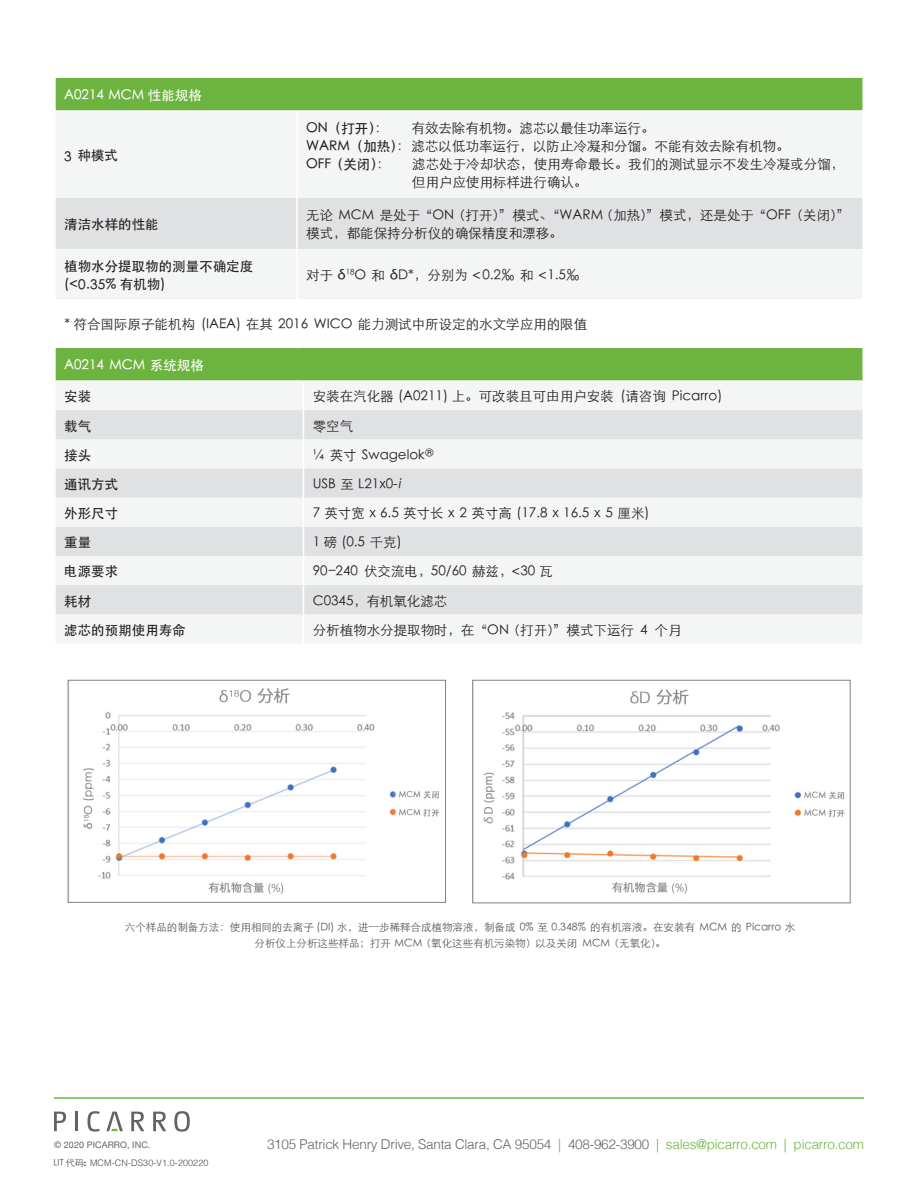
<style>
.page{position:relative;width:918px;height:1188px;background:#fff}
.page>*{position:absolute;margin:0;border:0;box-sizing:border-box;transform-origin:0 0}
.t1{font:300 13.5px/18px "ST Heiti SC";color:#231f20}
.t2{font:300 13.5px "Helvetica";letter-spacing:-.02em;color:#636366}
.t3{font:500 13.5px/18.8px "ST Heiti SC";color:#231f20}
.t4{font:500 13.5px "ST Heiti SC";color:#fff}
.t5{font:300 10.5px/16.5px "ST Heiti SC";color:#57585a;text-align:center}
.t6{font:300 9px "Helvetica";letter-spacing:.01em;color:#4b4c4d}
.t7{font:9px "Helvetica Neue";letter-spacing:.01em;color:#636366}
.s1{font-weight:300}
.s2{font-weight:500}
.s3{font-style:italic}
.s4{font-family:"ST Heiti SC"}
.s5{font-family:"Myriad Pro";font-weight:700}
.s6{color:#6cb43f}
</style>
<div class="page">
<hr style="left:54px;top:1097px;width:810px;height:2px;background:#6cb43f">
<svg style="left:54px;top:1112px;width:12px;height:19px"></svg>
<hr style="left:75px;top:1112px;width:3px;height:19px;background:#636366">
<svg style="left:88px;top:1111px;width:12px;height:21px"></svg>
<svg style="left:131px;top:1112px;width:13px;height:19px"></svg>
<svg style="left:153px;top:1112px;width:13px;height:19px"></svg>
<svg style="left:174px;top:1111px;width:16px;height:21px"></svg>
<svg style="left:106px;top:1112px;width:17px;height:19px"></svg>
<img style="left:483px;top:689px;width:362px;height:205px">
<div style="left:472px;top:680px;width:379px;height:223px;border:1px solid #808285"></div>
<img style="left:83px;top:688px;width:357px;height:206px">
<div style="left:68px;top:680px;width:378px;height:223px;border:1px solid #808285"></div>
<div style="left:55px;top:77px;width:808px;height:34px;background:#6cb43f"></div>
<div style="left:56px;top:112px;width:806px;height:187px;background:#f4f5f5"></div>
<div style="left:56px;top:198px;width:806px;height:51px;background:#e0e1e3"></div>
<hr style="left:296px;top:249px;width:2px;height:50px;background:#fff">
<hr style="left:296px;top:112px;width:2px;height:86px;background:#fff">
<hr style="left:296px;top:198px;width:2px;height:51px;background:#fff">
<hr style="left:54px;top:76px;width:243px;height:2px;background:#fff">
<hr style="left:54px;top:78px;width:2px;height:32px;background:#fff">
<hr style="left:297px;top:76px;width:567px;height:2px;background:#fff">
<hr style="left:862px;top:78px;width:2px;height:32px;background:#fff">
<hr style="left:54px;top:110px;width:243px;height:2px;background:#fff">
<hr style="left:297px;top:110px;width:567px;height:2px;background:#fff">
<div style="left:55px;top:347px;width:808px;height:34px;background:#6cb43f"></div>
<div style="left:56px;top:382px;width:806px;height:261px;background:#f4f5f5"></div>
<svg style="left:56px;top:410px;width:806px;height:204px;fill:#e0e1e3"></svg>
<hr style="left:303px;top:439px;width:1px;height:30px;background:#fff">
<svg style="left:303px;top:469px;width:1px;height:174px"></svg>
<svg style="left:303px;top:382px;width:1px;height:57px"></svg>
<hr style="left:54px;top:347px;width:249px;height:1px;background:#fff">
<hr style="left:54px;top:348px;width:2px;height:33px;background:#fff">
<hr style="left:303px;top:347px;width:561px;height:1px;background:#fff">
<hr style="left:862px;top:348px;width:2px;height:33px;background:#fff">
<hr style="left:56px;top:380px;width:247px;height:2px;background:#f5f5f6">
<hr style="left:303px;top:380px;width:559px;height:2px;background:#f5f5f6">
<p class="t4" style="left:64px;top:88px;width:139px">A0214 MCM 性能规格</p>
<p class="t3" style="left:64px;top:146px;width:55px">3 种模式</p>
<p class="t3" style="left:306px;top:119px;width:83px">ON（打开）<span class="s1">：</span></p>
<p class="t1" style="left:412px;top:118px;width:244px">有效去除有机物。滤芯以最佳功率运行。</p>
<p class="t1" style="left:306px;top:136px;width:485px"><span class="s2">WARM（加热）</span>： 滤芯以低功率运行，以防止冷凝和分馏。不能有效去除有机物。</p>
<p class="t3" style="left:306px;top:155px;width:85px">OFF（关闭）<span class="s1">：</span></p>
<p class="t1" style="left:412px;top:154px;width:434px">滤芯处于冷却状态，使用寿命最长。我们的测试显示不发生冷凝或分馏，</p>
<p class="t1" style="left:412px;top:172px;width:177px">但用户应使用标样进行确认。</p>
<p class="t3" style="left:64px;top:215px;width:96px">清洁水样的性能</p>
<p class="t1" style="left:306px;top:205px;width:545px">无论 MCM 是处于“ON（打开）”模式、“WARM（加热）”模式，还是处于“OFF（关闭）”模式，都能保持分析仪的确保精度和漂移。</p>
<p class="t3" style="left:64px;top:256px;width:191px">植物水分提取物的测量不确定度(&lt;0.35% 有机物)</p>
<p class="t1" style="left:306px;top:265px;width:275px">对于 δ<sup>18</sup>O 和 δD*，分别为 &lt; 0.2‰ 和 &lt; 1.5‰</p>
<p class="t1" style="left:64px;top:313px;width:524px">* 符合国际原子能机构 (IAEA) 在其 2016 WICO 能力测试中所设定的水文学应用的限值</p>
<p class="t4" style="left:64px;top:358px;width:141px">A0214 MCM 系统规格</p>
<p class="t3" style="left:64px;top:387px;width:28px">安装</p>
<p class="t1" style="left:313px;top:386px;width:411px">安装在汽化器 (A0211) 上。可改装且可由用户安装 (请咨询 Picarro)</p>
<p class="t3" style="left:64px;top:416px;width:28px">载气</p>
<p class="t1" style="left:313px;top:415px;width:42px">零空气</p>
<p class="t3" style="left:64px;top:445px;width:28px">接头</p>
<p class="t1" style="left:313px;top:444px;width:123px">¼ 英寸 Swagelok<sup>®</sup></p>
<p class="t3" style="left:64px;top:474px;width:55px">通讯方式</p>
<p class="t1" style="left:313px;top:474px;width:93px">USB 至 L21x0-<span class="s3">i</span></p>
<p class="t3" style="left:64px;top:504px;width:55px">外形尺寸</p>
<p class="t1" style="left:313px;top:503px;width:338px">7 英寸宽 x 6.5 英寸长 x 2 英寸高 (17.8 x 16.5 x 5 厘米)</p>
<p class="t3" style="left:64px;top:533px;width:28px">重量</p>
<p class="t1" style="left:313px;top:532px;width:90px">1 磅 (0.5 千克)</p>
<p class="t3" style="left:64px;top:562px;width:55px">电源要求</p>
<p class="t1" style="left:313px;top:561px;width:242px">90–240 伏交流电，50/60 赫兹，&lt;30 瓦</p>
<p class="t3" style="left:64px;top:591px;width:28px">耗材</p>
<p class="t1" style="left:313px;top:590px;width:136px">C0345，有机氧化滤芯</p>
<p class="t3" style="left:64px;top:620px;width:123px">滤芯的预期使用寿命</p>
<p class="t1" style="left:313px;top:619px;width:370px">分析植物水分提取物时，在“ON（打开）”模式下运行 4 个月</p>
<p class="t5" style="left:125px;top:918px;width:672px">六个样品的制备方法：使用相同的去离子 (DI) 水，进一步稀释合成植物溶液，制备成 0% 至 0.348% 的有机溶液。在安装有 MCM 的 Picarro 水分析仪上分析这些样品；打开 MCM（氧化这些有机污染物）以及关闭 MCM（无氧化）。</p>
<p class="t7" style="left:54px;top:1138px;width:98px">© 2020 PICARRO, INC.</p>
<p class="t6" style="left:54px;top:1155px;width:157px"><span class="s4">LIT 代码</span><span class="s5">:</span> MCM-CN-DS30-V1.0-200220</p>
<p class="t2" style="left:267px;top:1133px;width:598px">3105 Patrick Henry Drive, Santa Clara, CA 95054 <span class="s6">|</span> 408-962-3900 <span class="s6">| sales@picarro.com | picarro.com</span></p>
</div>
